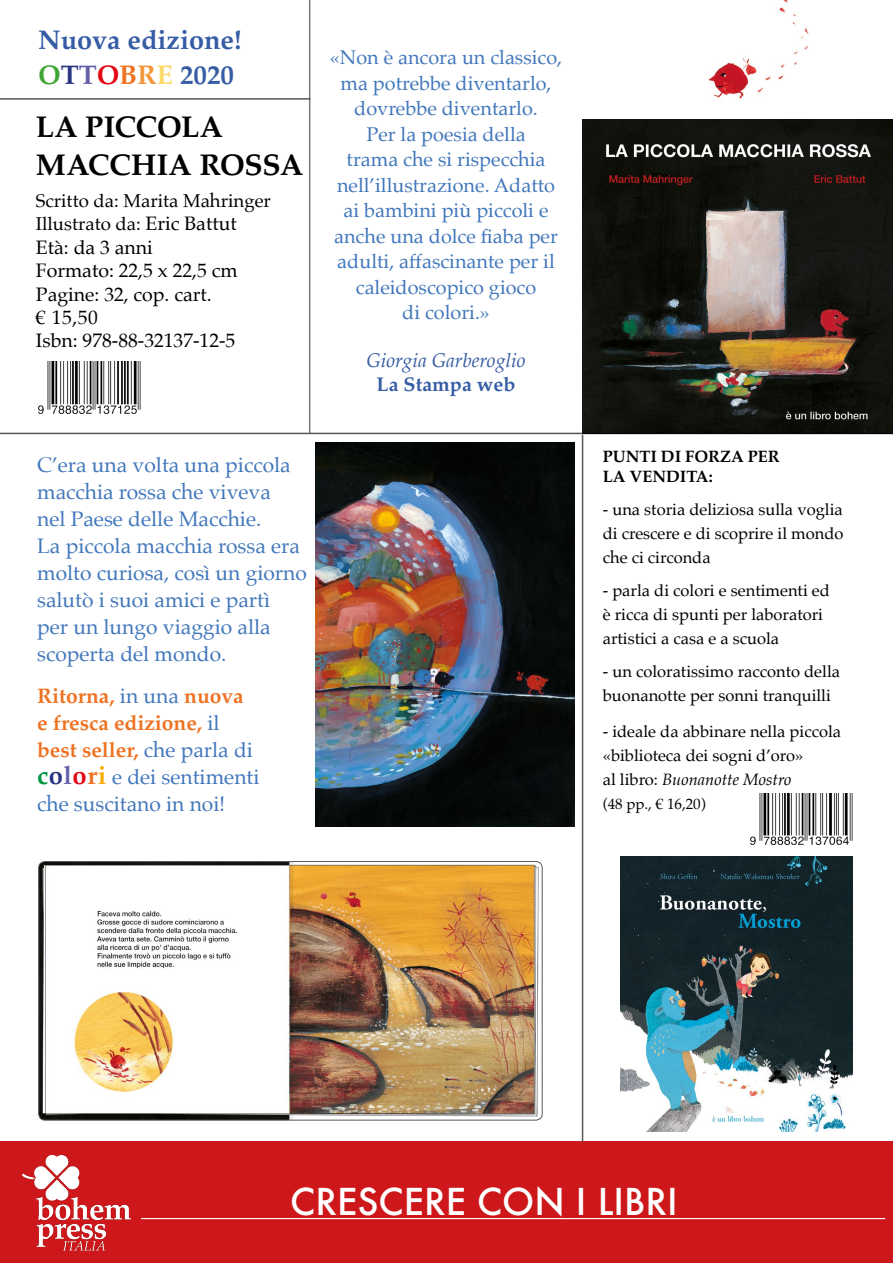
<style>
.page{position:relative;width:893px;height:1263px;background:#fff}
.page>*{position:absolute;margin:0;border:0;box-sizing:border-box;transform-origin:0 0}
.t1{font:500 36px "Futura";color:#fff}
.t2{font:700 30px/37.8px "Palatino";letter-spacing:-.01em;color:#000}
.t3{font:700 27px/34.5px "Palatino";color:#355ca4}
.t4{font:21px/27px "Palatino";color:#4177bb}
.t5{font:19.8px/25.5px "Palatino";color:#4177bb;text-align:center}
.t6{font:italic 19.8px "Palatino";color:#355ca4}
.t7{font:700 19.8px "Palatino";color:#355ca4}
.t8{font:19.5px/23.4px "Palatino";color:#000}
.t9{font:19.5px "Palatino";color:#000}
.t10{font:18.6px/23.4px "Palatino";color:#000}
.t11{font:16.5px/24px "Palatino";color:#000}
.t12{font:700 16.5px/19.8px "Palatino";color:#000}
.t13{font:15px "Palatino";color:#000}
.s1{color:#3fa535}
.s2{color:#283583}
.s3{color:#635fa8}
.s4{color:#e30613}
.s5{color:#ee7221}
.s6{color:#f4963a}
.s7{color:#fed868}
.s8{font-size:19.5px}
.s9{font-weight:700;color:#ee7221}
.s10{font-weight:700;font-size:25.5px;color:#009641}
.s11{font-weight:700;font-size:25.5px;color:#283583}
.s12{font-weight:700;font-size:25.5px;color:#635fa8}
.s13{font-weight:700;font-size:25.5px;color:#e30613}
.s14{font-weight:700;font-size:25.5px;color:#ee7221}
.s15{font-weight:700;font-size:25.5px;color:#f8ac00}
.s16{font-style:italic}
</style>
<div class="page">
<img style="left:39px;top:361px;width:102px;height:52px">
<img style="left:39px;top:861px;width:503px;height:259px">
<div style="left:38px;top:861px;width:505px;height:259px;border:1px solid #575756;border-radius:6px"></div>
<img style="left:621px;top:857px;width:231px;height:274px">
<img style="left:751px;top:793px;width:102px;height:52px">
<div style="left:0;top:1142px;width:893px;height:121px;background:#cd171a"></div>
<hr style="left:309px;top:0;width:1px;height:434px;background:#575756">
<hr style="left:582px;top:435px;width:1px;height:707px;background:#575756">
<hr style="left:0;top:98px;width:310px;height:2px;background:#575756">
<hr style="left:0;top:433px;width:893px;height:1px;background:#575756">
<img style="left:708px;top:0;width:101px;height:99px">
<img style="left:316px;top:442px;width:258px;height:384px">
<img style="left:583px;top:119px;width:310px;height:313px">
<img style="left:22px;top:1154px;width:133px;height:97px">
<hr style="left:141px;top:1218px;width:744px;height:1px;background:#fff">
<h3 class="t3" style="left:38px;top:22px;width:205px">Nuova edizione!<br><span class="s1">O</span><span class="s2">T</span><span class="s3">T</span><span class="s4">O</span><span class="s5">B</span><span class="s6">R</span><span class="s7">E</span> 2020</h3>
<h2 class="t2" style="left:36px;top:108px;width:269px">LA PICCOLA<br>MACCHIA ROSSA</h2>
<p class="t10" style="left:36px;top:189px;width:237px">Scritto da: Marita Mahringer<br>Illustrato da: <span class="s8">Eric Battut</span></p>
<p class="t8" style="left:36px;top:235px;width:203px">Età: da 3 anni<br>Formato: 22,5 x 22,5 cm<br>Pagine: 32, cop. cart.</p>
<p class="t9" style="left:36px;top:301px;width:64px">€ 15,50</p>
<p class="t8" style="left:36px;top:329px;width:201px">Isbn: 978-88-32137-12-5</p>
<p class="t4" style="left:37px;top:451px;width:271px">C’era una volta una piccola macchia rossa che viveva<br>nel Paese delle Macchie.<br>La piccola macchia rossa era molto curiosa, così un giorno salutò i suoi amici e partì<br>per un lungo viaggio alla scoperta del mondo.</p>
<p class="t4" style="left:37px;top:683px;width:224px"><span class="s9">Ritorna,</span> in una <span class="s9">nuova<br>e fresca edizione,</span> il <span class="s9">best seller,</span> che parla di <span class="s10">c</span><span class="s11">o</span><span class="s12">l</span><span class="s13">o</span><span class="s14">r</span><span class="s15">i</span> e dei sentimenti che suscitano in noi!</p>
<p class="t5" style="left:330px;top:45px;width:234px">«Non è ancora un classico, ma potrebbe diventarlo, dovrebbe diventarlo.<br>Per la poesia della<br>trama che si rispecchia nell’illustrazione. Adatto ai bambini più piccoli e anche una dolce fiaba per adulti, affascinante per il caleidoscopico gioco<br>di colori.»</p>
<p class="t6" style="left:367px;top:343px;width:160px">Giorgia Garberoglio</p>
<p class="t7" style="left:377px;top:367px;width:140px">La Stampa web</p>
<p class="t12" style="left:603px;top:446px;width:179px">PUNTI DI FORZA PER<br>LA VENDITA:</p>
<p class="t11" style="left:603px;top:497px;width:242px;text-align:justify">- una storia deliziosa sulla voglia di crescere e di scoprire il mondo che ci circonda</p>
<p class="t11" style="left:603px;top:578px;width:229px">- parla di colori e sentimenti ed è ricca di spunti per laboratori artistici a casa e a scuola</p>
<p class="t11" style="left:603px;top:659px;width:239px">- un coloratissimo racconto della buonanotte per sonni tranquilli</p>
<p class="t11" style="left:603px;top:719px;width:240px">- ideale da abbinare nella piccola «biblioteca dei sogni d’oro»<br>al libro: <span class="s16">Buonanotte Mostro</span></p>
<p class="t13" style="left:603px;top:791px;width:105px">(48 pp., € 16,20)</p>
<h1 class="t1" style="left:290px;top:1177px;width:389px">CRESCERE CON I LIBRI</h1>
</div>
